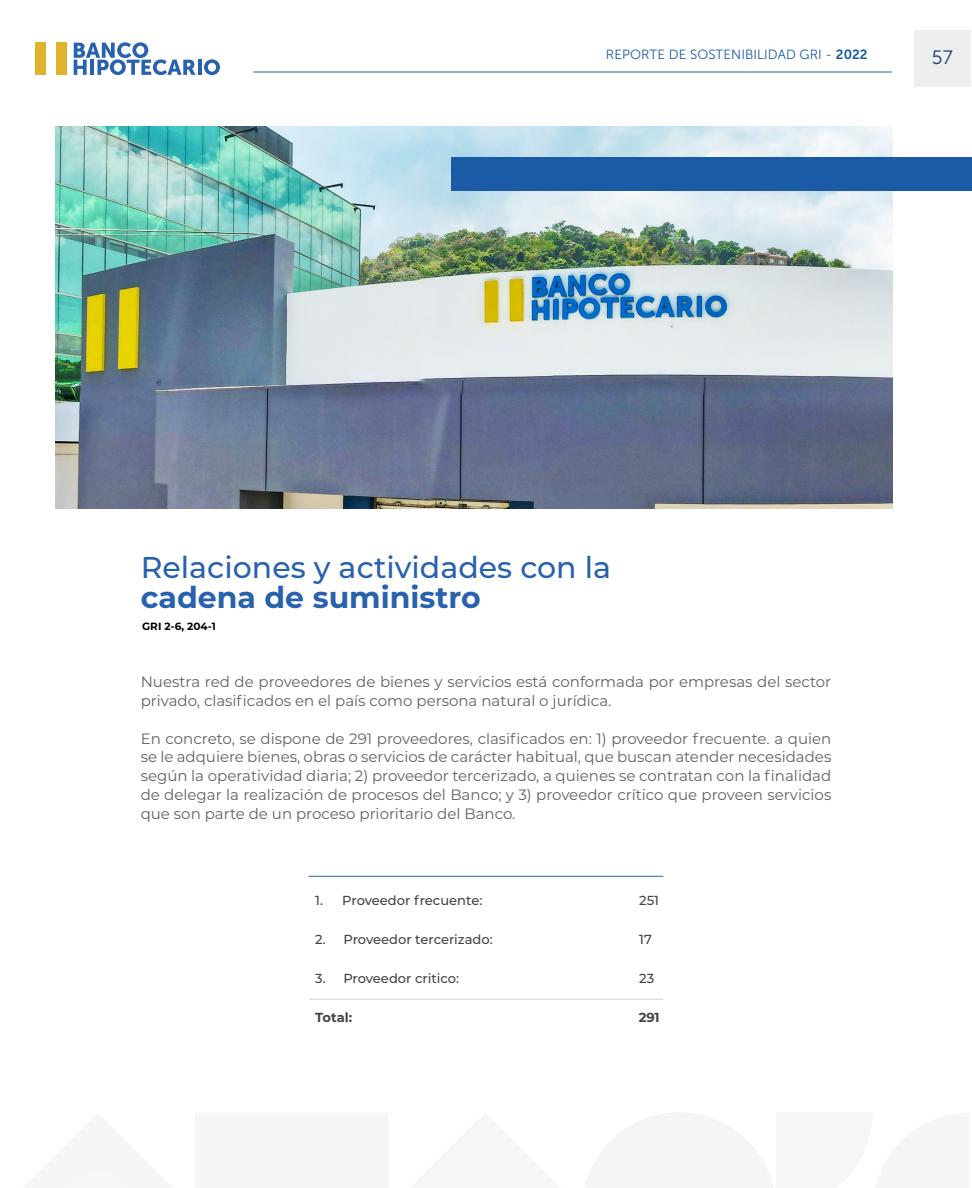
<style>
.page{position:relative;width:972px;height:1188px;background:#fff}
.page>*{position:absolute;margin:0;border:0;box-sizing:border-box;transform-origin:0 0}
.t1{font:500 30px "Montserrat";color:#2861ae}
.t2{font:700 30px "Montserrat";color:#2861ae}
.t3{font:19.35px "Museo Sans 300";color:#1b3b6b}
.t4{font:15px/18.8px "Montserrat";color:#5f6364}
.t5{font:13.35px "Museo Sans 300";letter-spacing:.005em;color:#1b5aa5}
.t6{font:500 13.05px "Montserrat";color:#414445}
.t7{font:700 13.05px "Montserrat";color:#414445}
.t8{font:700 10.5px "Montserrat";color:#000001}
.s1{font-family:"Museo Sans 700"}
</style>
<div class="page">
<hr style="left:253px;top:72px;width:639px;height:1px;background:#2861ae">
<div style="left:915px;top:30px;width:56px;height:57px;background:#edeeee"></div>
<svg style="left:74px;top:42px;width:122px;height:33px"></svg>
<hr style="left:198px;top:60px;width:4px;height:15px;background:#2861ae">
<svg style="left:204px;top:59px;width:16px;height:16px"></svg>
<div style="left:36px;top:43px;width:10px;height:32px;background:#dfb32b"></div>
<div style="left:56px;top:43px;width:10px;height:32px;background:#dfb32b"></div>
<svg style="left:24px;top:1113px;width:945px;height:75px"></svg>
<img style="left:56px;top:127px;width:836px;height:382px">
<hr style="left:309px;top:999px;width:354px;height:1px;background:#cdcfce">
<hr style="left:309px;top:876px;width:354px;height:1px;background:#2861ae">
<div style="left:451px;top:157px;width:521px;height:34px;background:#1b5aa5"></div>
<p class="t5" style="left:606px;top:47px;width:263px">REPORTE DE SOSTENIBILIDAD GRI - <span class="s1">2022</span></p>
<p class="t3" style="left:932px;top:47px;width:22px">57</p>
<h1 class="t1" style="left:141px;top:546px;width:472px">Relaciones y actividades con la</h1>
<h1 class="t2" style="left:141px;top:576px;width:342px">cadena de suministro</h1>
<p class="t8" style="left:142px;top:619px;width:75px">GRI 2-6, 204-1</p>
<p class="t4" style="left:141px;top:672px;width:692px">Nuestra red de proveedores de bienes y servicios está conformada por empresas del sector privado, clasificados en el país como persona natural o jurídica.</p>
<p class="t4" style="left:141px;top:728px;width:692px;text-align:justify">En concreto, se dispone de 291 proveedores, clasificados en: 1) proveedor frecuente. a quien se le adquiere bienes, obras o servicios de carácter habitual, que buscan atender necesidades según la operatividad diaria; 2) proveedor tercerizado, a quienes se contratan con la finalidad de delegar la realización de procesos del Banco; y 3) proveedor crítico que proveen servicios que son parte de un proceso prioritario del Banco.</p>
<p class="t6" style="left:315px;top:892px;width:169px">1. Proveedor frecuente:</p>
<p class="t6" style="left:639px;top:892px;width:21px">251</p>
<p class="t6" style="left:315px;top:931px;width:179px">2. Proveedor tercerizado:</p>
<p class="t6" style="left:639px;top:931px;width:14px">17</p>
<p class="t6" style="left:315px;top:970px;width:145px">3. Proveedor critico:</p>
<p class="t6" style="left:639px;top:970px;width:16px">23</p>
<p class="t7" style="left:315px;top:1008px;width:39px">Total:</p>
<p class="t7" style="left:639px;top:1008px;width:23px">291</p>
</div>
